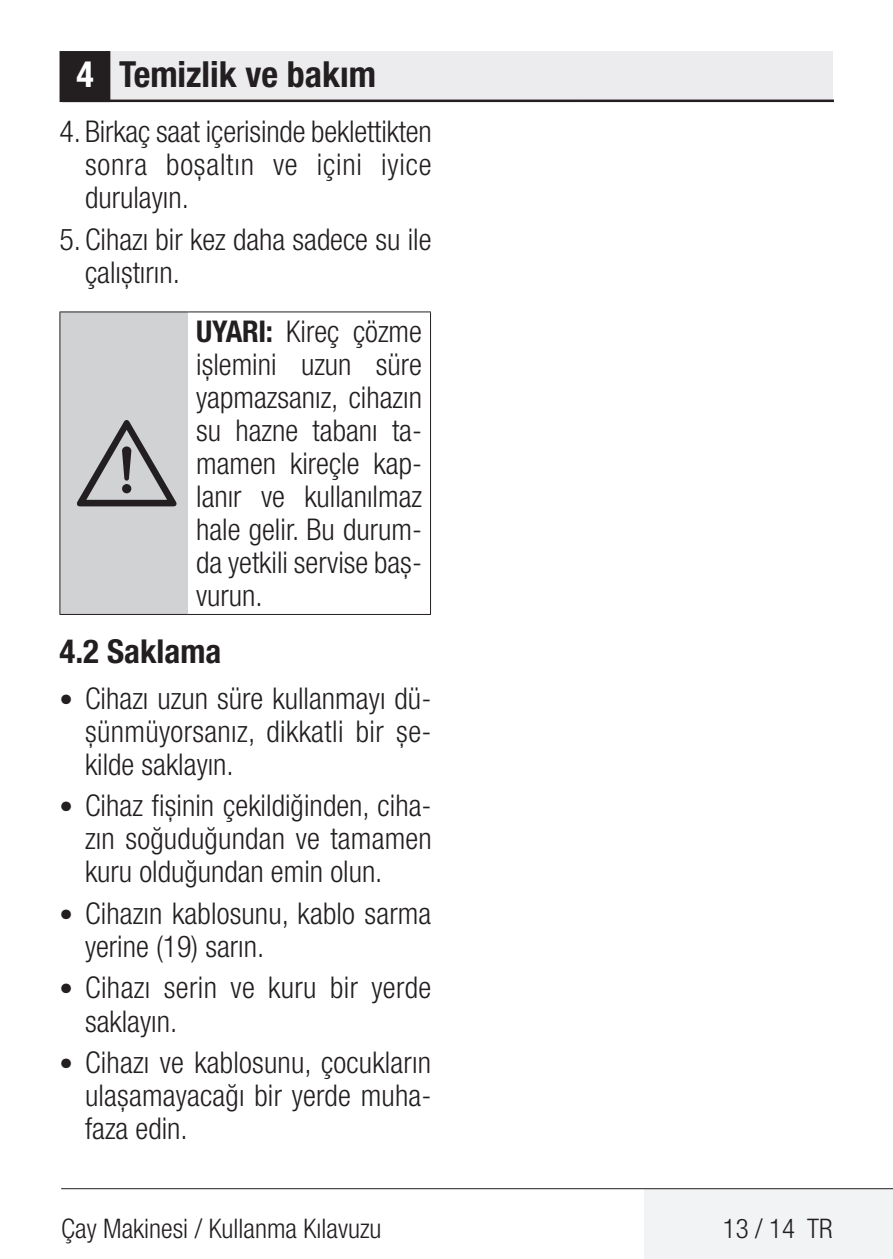
<style>
.page{position:relative;width:893px;height:1259px;background:#fff}
.page>*{position:absolute;margin:0;border:0;box-sizing:border-box;transform-origin:0 0}
.t1{font:108px "ZIWARNUN";color:#231f20}
.t2{font:700 condensed 36px "Helvetica Neue LT Pro";color:#231f20}
.t3{font:700 condensed 33px "Helvetica Neue LT Pro";color:#231f20}
.t4{font:300 condensed 30px/33px "Helvetica Neue LT Pro";color:#231f20;text-align:justify}
.t5{font:300 condensed 27px "Helvetica Neue LT Pro";color:#231f20}
.s1{color:#fff}
.s2{font-weight:700}
.s3{font-weight:700;font-size:27px}
</style>
<div class="page">
<div style="left:644px;top:1189px;width:249px;height:70px;background:#f2f3f4"></div>
<hr style="left:61px;top:1188px;width:832px;height:1px;background:#231f20">
<div style="left:62px;top:51px;width:771px;height:50px;background:#ececee"></div>
<hr style="left:62px;top:100px;width:771px;height:2px;background:#231f20">
<div style="left:61px;top:53px;width:48px;height:48px;background:#231f20"></div>
<div style="left:60px;top:51px;width:50px;height:51px;border:3px solid #231f20"></div>
<div style="left:60px;top:312px;width:128px;height:302px;background:#d1d2d4"></div>
<hr style="left:188px;top:311px;width:243px;height:1px;background:#231f20">
<hr style="left:430px;top:312px;width:1px;height:302px;background:#231f20">
<hr style="left:188px;top:614px;width:243px;height:1px;background:#231f20">
<hr style="left:60px;top:614px;width:128px;height:1px;background:#231f20">
<hr style="left:60px;top:311px;width:128px;height:1px;background:#231f20">
<hr style="left:59px;top:312px;width:1px;height:302px;background:#231f20">
<p class="t2" style="left:77px;top:52px;width:301px"><span class="s1">4</span> Temizlik ve bakım</p>
<p class="t4" style="left:85px;top:115px;width:348px;text-indent:-26px">4. Birkaç saat içerisinde beklettikten sonra boşaltın ve içini iyice durulayın.</p>
<p class="t4" style="left:85px;top:222px;width:348px;text-indent:-26px">5. Cihazı bir kez daha sadece su ile çalıştırın.</p>
<p class="t4" style="left:196px;top:314px;width:227px"><span class="s2">UYARI:</span> Kireç çözme işlemini uzun süre yapmazsanız, cihazın su hazne tabanı ta&shy;mamen kireçle kap&shy;lanır ve kullanılmaz hale gelir. Bu durum&shy;da yetkili servise baş&shy;vurun.</p>
<p class="t3" style="left:60px;top:631px;width:163px">4.2 Saklama</p>
<p class="t4" style="left:85px;top:681px;width:348px;text-indent:-26px"><span class="s3">•</span> Cihazı uzun süre kullanmayı dü&shy;şünmüyorsanız, dikkatli bir şe&shy;kilde saklayın.</p>
<p class="t4" style="left:85px;top:789px;width:348px;text-indent:-26px"><span class="s3">•</span> Cihaz fişinin çekildiğinden, ciha&shy;zın soğuduğundan ve tamamen kuru olduğundan emin olun.</p>
<p class="t4" style="left:85px;top:896px;width:348px;text-indent:-26px"><span class="s3">•</span> Cihazın kablosunu, kablo sarma yerine (19) sarın.</p>
<p class="t4" style="left:85px;top:971px;width:348px;text-indent:-26px"><span class="s3">•</span> Cihazı serin ve kuru bir yerde saklayın.</p>
<p class="t4" style="left:85px;top:1045px;width:348px;text-indent:-26px"><span class="s3">•</span> Cihazı ve kablosunu, çocukların ulaşamayacağı bir yerde muha&shy;faza edin.</p>
<h1 class="t1" style="left:77px;top:406px;width:106px">A</h1>
<p class="t5" style="left:61px;top:1212px;width:322px">Çay Makinesi / Kullanma Kılavuzu</p>
<p class="t5" style="left:723px;top:1212px;width:111px">13 / 14 TR</p>
</div>
